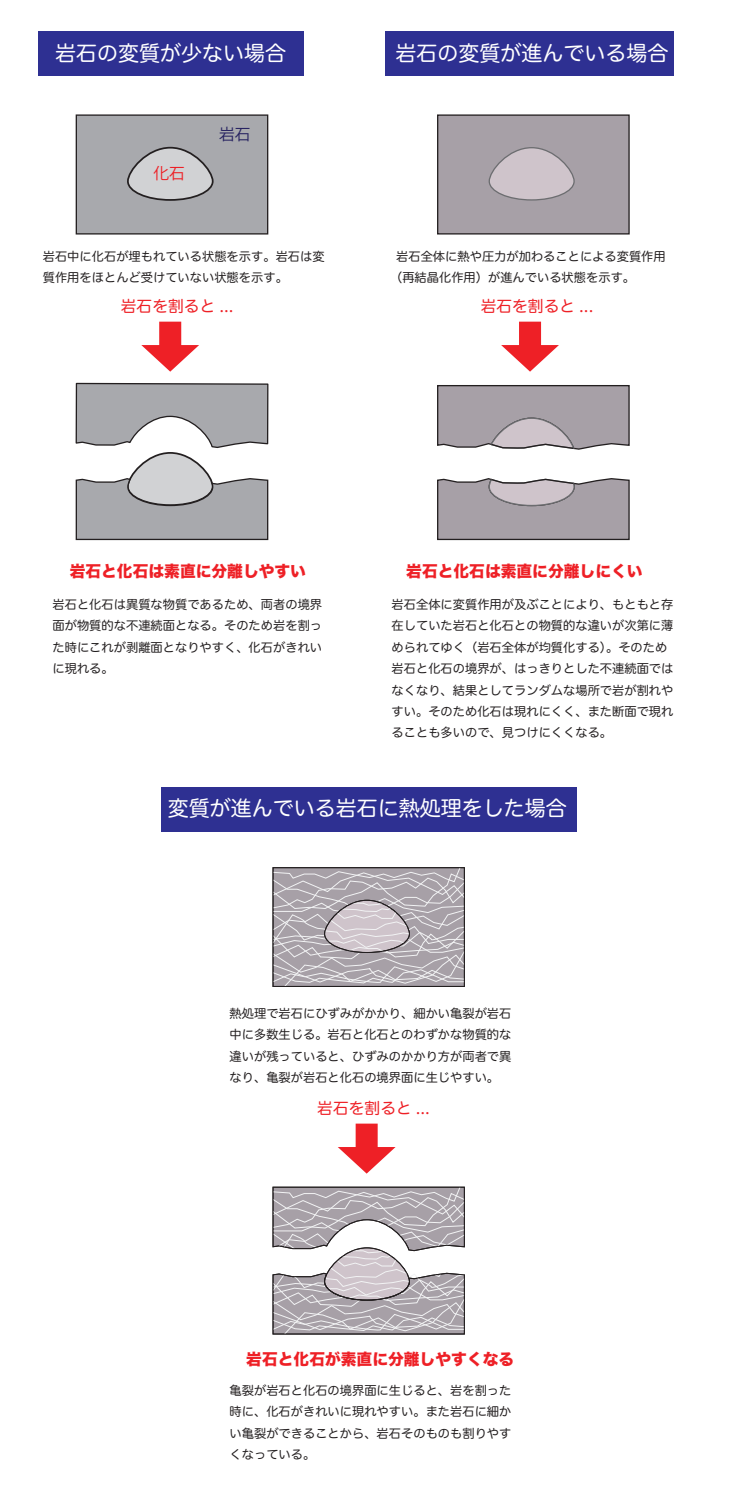
<style>
.page{position:relative;width:737px;height:1489px;background:#fff}
.page>*{position:absolute;margin:0;border:0;box-sizing:border-box;transform-origin:0 0}
.t1{font:21px "Hira Maru Pro N W4";color:#fff}
.t2{font:21px "Hira Maru Pro W4";color:#fff}
.t3{font:15.75px "Hira Kaku Std W8";color:#ee2026}
.t4{font:15.75px "Hira Maru Pro W4";color:#ee2026}
.t5{font:15.75px "Koz Go Pro";color:#ee1d23}
.t6{font:15.75px "Koz Go Pro";color:#252160}
.t7{font:12.25px/21.4px "Hira Maru Pro W4";color:#231f20;text-align:justify}
</style>
<div class="page">
<div style="left:161px;top:787px;width:415px;height:44px;background:#2e3092"></div>
<div style="left:385px;top:32px;width:289px;height:44px;background:#2e3092"></div>
<div style="left:38px;top:32px;width:265px;height:44px;background:#2e3092"></div>
<div style="left:437px;top:114px;width:192px;height:120px;background:#a7a0a7;border:1px solid #231f20"></div>
<svg style="left:488px;top:147px;width:87px;height:54px"></svg>
<svg style="left:437px;top:478px;width:193px;height:62px;background:#a7a0a7"></svg>
<svg style="left:437px;top:385px;width:193px;height:65px;background:#a8a1a7"></svg>
<svg style="left:75px;top:382px;width:194px;height:158px"></svg>
<svg style="left:273px;top:867px;width:191px;height:119px;background:#b3adb3"></svg>
<svg style="left:272px;top:1186px;width:193px;height:148px"></svg>
<div style="left:76px;top:114px;width:192px;height:120px;background:#a8a9ad;border:1px solid #231f20"></div>
<svg style="left:127px;top:146px;width:87px;height:55px"></svg>
<svg style="left:141px;top:321px;width:58px;height:50px"></svg>
<svg style="left:338px;top:1123px;width:57px;height:50px"></svg>
<svg style="left:501px;top:321px;width:58px;height:50px"></svg>
<h1 class="t1" style="left:55px;top:35px;width:232px">岩石の変質が少ない場合</h1>
<h1 class="t1" style="left:395px;top:35px;width:275px">岩石の変質が進んでいる場合</h1>
<p class="t5" style="left:153px;top:163px;width:33px">化石</p>
<p class="t6" style="left:219px;top:124px;width:33px">岩石</p>
<p class="t7" style="left:43px;top:244px;width:283px">岩石中に化石が埋もれている状態を示す。岩石は変質作用をほとんど受けていない状態を示す。</p>
<p class="t4" style="left:121px;top:292px;width:114px">岩石を割ると ...</p>
<p class="t7" style="left:390px;top:244px;width:277px;text-indent:6px">岩石全体に熱や圧力が加わることによる変質作用（再結晶化作用）が進んでいる状態を示す。</p>
<p class="t4" style="left:480px;top:292px;width:114px">岩石を割ると ...</p>
<p class="t3" style="left:70px;top:562px;width:238px">岩石と化石は素直に分離しやすい</p>
<p class="t3" style="left:406px;top:562px;width:238px">岩石と化石は素直に分離しにくい</p>
<p class="t7" style="left:53px;top:592px;width:271px">岩石と化石は異質な物質であるため、両者の境界面が物質的な不連続面となる。そのため岩を割った時にこれが剥離面となりやすく、化石がきれいに現れる。</p>
<p class="t7" style="left:391px;top:592px;width:283px;text-align:left">岩石全体に変質作用が及ぶことにより、もともと存在していた岩石と化石との物質的な違いが次第に薄められてゆく（岩石全体が均質化する）。そのため岩石と化石の境界が、はっきりとした不連続面ではなくなり、結果としてランダムな場所で岩が割れやすい。そのため化石は現れにくく、また断面で現れることも多いので、見つけにくくなる。</p>
<h1 class="t2" style="left:168px;top:789px;width:401px">変質が進んでいる岩石に熱処理をした場合</h1>
<p class="t7" style="left:229px;top:1001px;width:283px">熱処理で岩石にひずみがかかり、細かい亀裂が岩石中に多数生じる。岩石と化石とのわずかな物質的な違いが残っていると、ひずみのかかり方が両者で異なり、亀裂が岩石と化石の境界面に生じやすい。</p>
<p class="t4" style="left:317px;top:1093px;width:114px">岩石を割ると ...</p>
<p class="t3" style="left:246px;top:1350px;width:269px">岩石と化石が素直に分離しやすくなる</p>
<p class="t7" style="left:229px;top:1378px;width:283px">亀裂が岩石と化石の境界面に生じると、岩を割った時に、化石がきれいに現れやすい。また岩石に細かい亀裂ができることから、岩石そのものも割りやすくなっている。</p>
</div>
